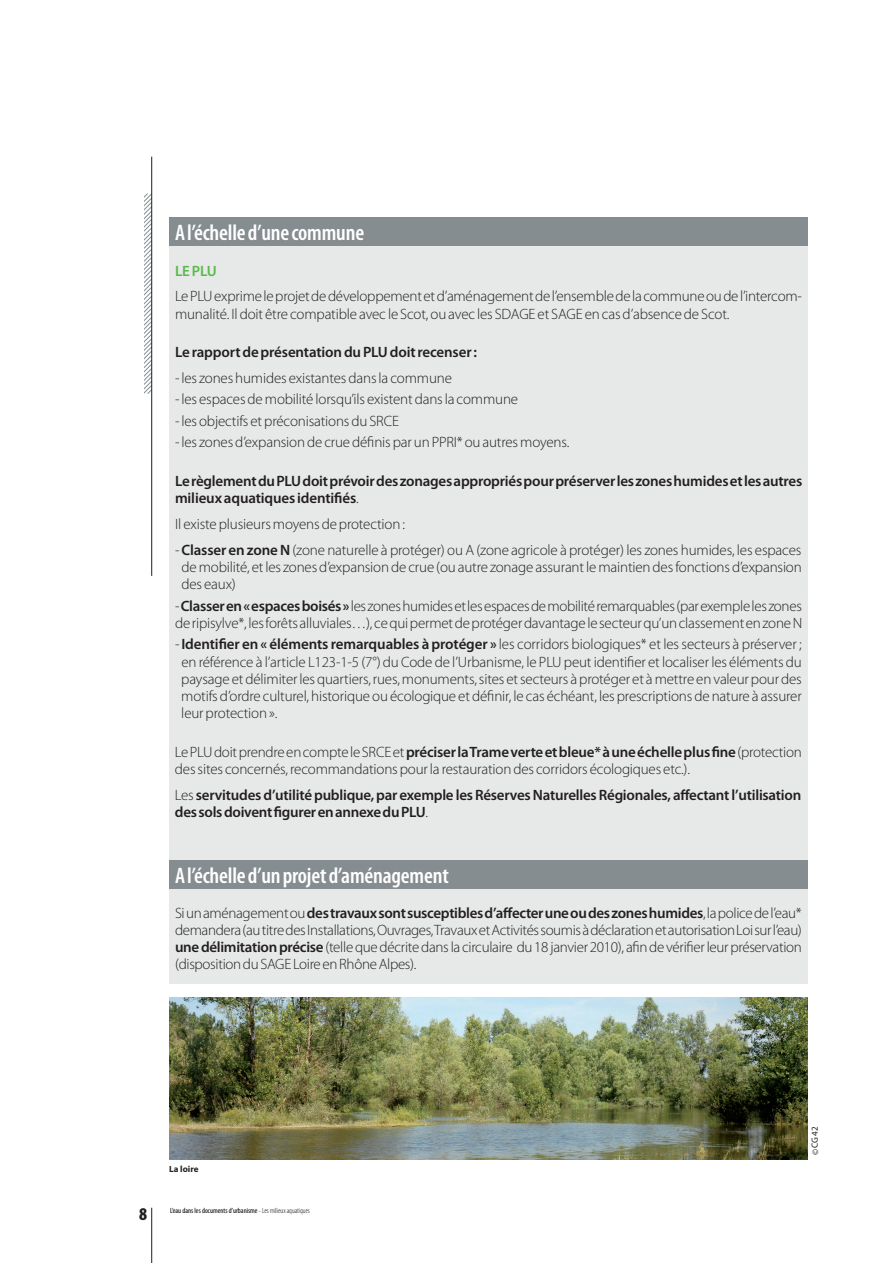
<style>
.page{position:relative;width:893px;height:1263px;background:#fff}
.page>*{position:absolute;margin:0;border:0;box-sizing:border-box;transform-origin:0 0}
.t1{font:600 condensed 22.5px "Myriad Pro";letter-spacing:-.01em;color:#fff}
.t2{font:900 condensed 18px "Myriad Pro";color:#231f20}
.t3{font:300 15px/17.2px "Myriad Pro";letter-spacing:-.01em;color:#231f20}
.t4{font:600 15px/17.2px "Myriad Pro";letter-spacing:-.015em;color:#231f20}
.t5{font:600 15px "Myriad Pro";color:#58ba4a}
.t6{font:700 9px "Myriad Pro";color:#231f20}
.t7{font:9px "Myriad Pro";color:#231f20}
.t8{font:condensed 7.5px "Myriad Pro";color:#000}
.s1{font-weight:300}
.s2{font-weight:600}
</style>
<div class="page">
<div style="left:169px;top:247px;width:639px;height:632px;background:#e7e9e9"></div>
<div style="left:169px;top:217px;width:639px;height:29px;background:#858d91"></div>
<img style="left:169px;top:998px;width:639px;height:161px">
<svg style="left:144px;top:193px;width:9px;height:202px"></svg>
<hr style="left:151px;top:157px;width:1px;height:419px;background:#231f20">
<hr style="left:151px;top:1208px;width:1px;height:55px;background:#231f20">
<div style="left:169px;top:886px;width:639px;height:98px;background:#e7e9e9"></div>
<div style="left:169px;top:860px;width:639px;height:29px;background:#858d91"></div>
<h1 class="t1" style="left:175px;top:220px;width:191px">A l’échelle d’une commune</h1>
<p class="t5" style="left:175px;top:261px;width:43px">LE PLU</p>
<p class="t3" style="left:175px;top:288px;width:628px">LePLUexprimeleprojetdedéveloppementetd’aménagementdel’ensembledelacommuneoudel’intercom&shy;munalité. Ildoit être compatible avec le Scot,ouavec les SDAGE et SAGE encasd’absencede Scot.</p>
<p class="t4" style="left:175px;top:343px;width:304px">Le rapport de présentation du PLU doit recenser :</p>
<p class="t3" style="left:175px;top:367px;width:345px;line-height:21.5px">-les zones humides existantes dans la commune<br>-les espaces de mobilité lorsqu’ils existent dans la commune</p>
<p class="t3" style="left:175px;top:412px;width:226px">- les objectifs et préconisations du SRCE</p>
<p class="t3" style="left:175px;top:434px;width:396px">- les zonesd’expansionde cruedéfinisparunPPRI*ouautresmoyens.</p>
<p class="t4" style="left:175px;top:472px;width:629px">Le règlement du PLU doit prévoir des zonages appropriés pour préserver les zones humides et les autres milieux aquatiques identifiés<span class="s1">.</span></p>
<p class="t3" style="left:175px;top:515px;width:231px">Il existeplusieursmoyensdeprotection:</p>
<p class="t3" style="left:181px;top:541px;width:622px;text-align:justify;text-indent:-6px">- <span class="s2">Classer en zone N</span> (zone naturelle à protéger) ou A (zone agricole à protéger) les zones humides, les espaces de mobilité, et les zones d’expansion de crue (ou autre zonage assurant le maintien des fonctions d’expansion des eaux)</p>
<p class="t3" style="left:175px;top:597px;width:629px">- <span class="s2">Classer en « espaces boisés »</span> les zones humides et les espaces de mobilité remarquables (par exemple les zones de ripisylve*, les forêts alluviales…), ce qui permet de protéger davantage le secteur qu’un classement en zone N</p>
<p class="t3" style="left:181px;top:636px;width:622px;text-align:justify;text-indent:-6px">-<span class="s2">Identifier en « éléments remarquables à protéger »</span> les corridors biologiques* et les secteurs à préserver ; en référence à l’article L123-1-5 (7°) du Code de l’Urbanisme, le PLU peut identifier et localiser les éléments du paysage et délimiter les quartiers, rues, monuments, sites et secteurs à protéger et à mettre en valeur pour des motifs d’ordre culturel, historique ou écologique et définir, le cas échéant, les prescriptions de nature à assurer leur protection ».</p>
<p class="t3" style="left:175px;top:743px;width:628px">LePLUdoitprendreencompteleSRCEet<span class="s2">préciser la Trame verte et bleue* à une échelle plus fine</span> (protection des sites concernés, recommandations pour la restauration des corridors écologiques etc.).</p>
<p class="t4" style="left:175px;top:786px;width:628px"><span class="s1">Les</span> servitudes d’utilité publique, par exemple les Réserves Naturelles Régionales, affectant l’utilisation des sols doivent figurer en annexe du PLU<span class="s1">.</span></p>
<h1 class="t1" style="left:175px;top:864px;width:275px">A l’échelle d’un projet d’aménagement</h1>
<p class="t3" style="left:175px;top:904px;width:628px;text-align:justify">Si un aménagement ou <span class="s2">des travaux sont susceptibles d’affecter une ou des zones humides</span>, la police de l’eau* demandera(autitredesInstallations,Ouvrages,TravauxetActivitéssoumisàdéclarationetautorisationLoisurl’eau) <span class="s2">une délimitation précise</span> (telle que décrite dans la circulaire du 18 janvier 2010), afin de vérifier leur préservation (dispositionduSAGELoireenRhôneAlpes).</p>
<p class="t2" style="left:139px;top:1204px;width:9px">8</p>
<p class="t6" style="left:169px;top:1163px;width:31px">La loire</p>
<p class="t8" style="left:170px;top:1206px;width:141px">L’eau dans les documents d’urbanisme <span class="s1">- Les milieux aquatiques</span></p>
<p class="t7" style="left:809px;top:1155px;width:30px;rotate:-90deg">© CG 42</p>
</div>
